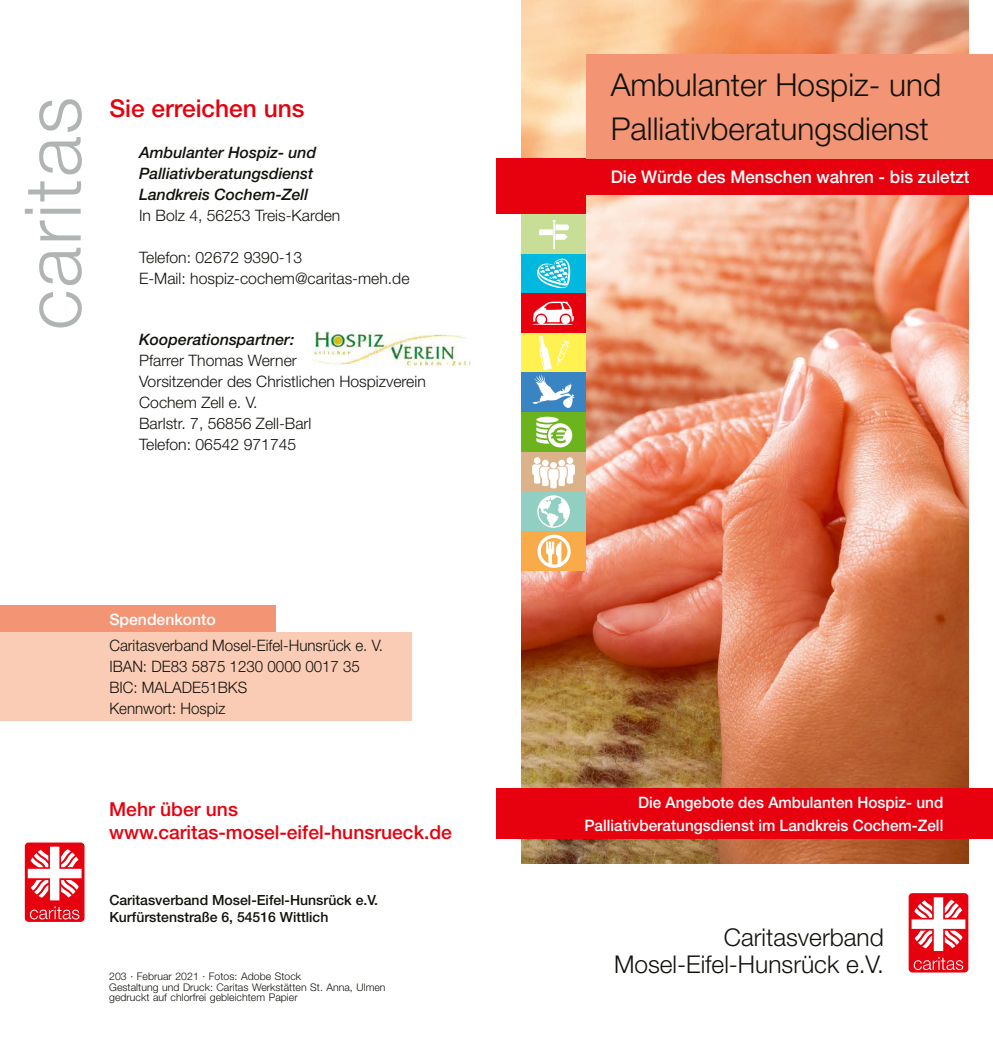
<style>
.page{position:relative;width:993px;height:1042px;background:#fff}
.page>*{position:absolute;margin:0;border:0;box-sizing:border-box;transform-origin:0 0}
.t1{font:300 31.5px/43.8px "Helvetica Neue LT Std";color:#12120d}
._008-Einrichtungsnam{font:300 24.5px/26.2px "Helvetica Neue LT Std";color:#12120d;text-align:right}
.t2{font:500 24.5px "Helvetica Neue LT Std";color:#e7000e}
.t3{font:500 19.25px "Helvetica Neue LT Std";color:#e7000e}
.t4{font:500 17.5px "Helvetica Neue LT Std";color:#fff}
.t5{font:300 15.75px "Helvetica Neue LT Std";color:#12120d}
.t6{font:300 15.75px "Helvetica Neue LT Std";color:#12120d;scale:.96 1}
.t7{font:500 15.75px "Helvetica Neue LT Std";color:#fff}
.t8{font:italic 500 15.75px/21px "Helvetica Neue LT Std";color:#12120d}
.t9{font:500 14px "Helvetica Neue LT Std";color:#12120d}
._010-Impressum-unten{font:300 10.5px/10.5px "Helvetica Neue LT Std";letter-spacing:.005em;color:#12120d}
</style>
<div class="page">
<svg style="left:39px;top:292px;width:43px;height:35px"></svg>
<svg style="left:39px;top:248px;width:43px;height:37px"></svg>
<svg style="left:39px;top:220px;width:42px;height:20px"></svg>
<div style="left:40px;top:209px;width:41px;height:5px;background:#b1b4b4"></div>
<div style="left:25px;top:209px;width:8px;height:5px;background:#b1b4b4"></div>
<svg style="left:28px;top:181px;width:53px;height:20px"></svg>
<svg style="left:39px;top:99px;width:43px;height:75px"></svg>
<div style="left:25px;top:842px;width:59px;height:80px;background:#e7000e;border-radius:4px"></div>
<svg style="left:30px;top:906px;width:49px;height:13px"></svg>
<svg style="left:28px;top:846px;width:53px;height:54px"></svg>
<img style="left:521px;top:0;width:446px;height:863px">
<div style="left:908px;top:893px;width:59px;height:79px;background:#e7000e;border-radius:4px"></div>
<svg style="left:913px;top:957px;width:49px;height:13px"></svg>
<svg style="left:911px;top:897px;width:54px;height:54px"></svg>
<div style="left:585px;top:55px;width:407px;height:104px;background:#f39575"></div>
<div style="left:496px;top:159px;width:496px;height:35px;background:#e7000e"></div>
<div style="left:496px;top:788px;width:496px;height:51px;background:#e7000e"></div>
<div style="left:496px;top:159px;width:89px;height:55px;background:#e7000e"></div>
<div style="left:521px;top:293px;width:64px;height:40px;background:#e7000e"></div>
<hr style="left:532px;top:324px;width:41px;height:1px;background:#fff;border-radius:50%">
<svg style="left:533px;top:301px;width:41px;height:23px"></svg>
<div style="left:521px;top:253px;width:64px;height:40px;background:#01b9df"></div>
<svg style="left:537px;top:259px;width:33px;height:29px"></svg>
<div style="left:521px;top:333px;width:64px;height:40px;background:#fff14f"></div>
<div style="left:521px;top:373px;width:64px;height:39px;background:#3984c3"></div>
<svg style="left:532px;top:336px;width:42px;height:72px"></svg>
<div style="left:521px;top:412px;width:64px;height:40px;background:#6cb41e"></div>
<svg style="left:536px;top:417px;width:36px;height:30px"></svg>
<div style="left:521px;top:492px;width:64px;height:39px;background:#91cfc3"></div>
<svg style="left:537px;top:495px;width:32px;height:33px"></svg>
<div style="left:521px;top:452px;width:64px;height:40px;background:#dbb289"></div>
<div style="left:566px;top:457px;width:7px;height:7px;background:#fff;border-radius:50%"></div>
<div style="left:533px;top:457px;width:7px;height:7px;background:#fff;border-radius:50%"></div>
<svg style="left:532px;top:460px;width:43px;height:28px"></svg>
<div style="left:521px;top:531px;width:64px;height:40px;background:#f8ab48"></div>
<svg style="left:537px;top:535px;width:33px;height:33px"></svg>
<div style="left:521px;top:214px;width:64px;height:39px;background:#c8de96"></div>
<svg style="left:539px;top:220px;width:29px;height:29px"></svg>
<div style="left:0;top:605px;width:276px;height:27px;background:#f39575"></div>
<div style="left:0;top:632px;width:411px;height:89px;background:#facbb5"></div>
<img style="left:313px;top:331px;width:158px;height:37px">
<p class="t2" style="left:109px;top:93px;width:197px">Sie erreichen uns</p>
<p class="t8" style="left:139px;top:141px;width:179px">Ambulanter Hospiz- und<br>Palliativberatungsdienst<br>Landkreis Cochem-Zell</p>
<p class="t5" style="left:139px;top:205px;width:203px">In Bolz 4, 56253 Treis-Karden</p>
<p class="t5" style="left:139px;top:247px;width:164px">Telefon: 02672 9390-13</p>
<p class="t5" style="left:139px;top:268px;width:272px">E-Mail: hospiz-cochem@caritas-meh.de</p>
<p class="t8" style="left:139px;top:329px;width:157px">Kooperationspartner:</p>
<p class="t5" style="left:139px;top:351px;width:159px">Pfarrer Thomas Werner</p>
<p class="t5" style="left:139px;top:372px;width:288px">Vorsitzender des Christlichen Hospizverein</p>
<p class="t5" style="left:139px;top:393px;width:120px">Cochem Zell e. V.</p>
<p class="t5" style="left:139px;top:414px;width:174px">Barlstr. 7, 56856 Zell-Barl</p>
<p class="t5" style="left:139px;top:435px;width:159px">Telefon: 06542 971745</p>
<p class="t7" style="left:109px;top:610px;width:108px">Spendenkonto</p>
<p class="t6" style="left:109px;top:636px;width:286px">Caritasverband Mosel-Eifel-Hunsrück e. V.</p>
<p class="t6" style="left:109px;top:657px;width:262px">IBAN: DE83 5875 1230 0000 0017 35</p>
<p class="t6" style="left:109px;top:678px;width:145px">BIC: MALADE51BKS</p>
<p class="t6" style="left:109px;top:699px;width:122px">Kennwort: Hospiz</p>
<p class="t3" style="left:109px;top:797px;width:130px">Mehr über uns</p>
<p class="t3" style="left:109px;top:820px;width:344px">www.caritas-mosel-eifel-hunsrueck.de</p>
<p class="t9" style="left:109px;top:892px;width:270px">Caritasverband Mosel-Eifel-Hunsrück e.V.</p>
<p class="t9" style="left:109px;top:908px;width:220px">Kurfürstenstraße 6, 54516 Wittlich</p>
<p class="_010-Impressum-unten" style="left:109px;top:971px;width:278px">203 · Februar 2021 · Fotos: Adobe Stock<br>Gestaltung und Druck: Caritas Werkstätten St. Anna, Ulmen gedruckt auf chlorfrei gebleichtem Papier</p>
<p class="t1" style="left:610px;top:62px;width:332px">Ambulanter Hospiz- und<br>Palliativberatungsdienst</p>
<p class="t4" style="left:610px;top:166px;width:360px">Die Würde des Menschen wahren - bis zuletzt</p>
<p class="t7" style="left:637px;top:793px;width:307px">Die Angebote des Ambulanten Hospiz- und</p>
<p class="t7" style="left:584px;top:816px;width:360px">Palliativberatungsdienst im Landkreis Cochem-Zell</p>
<p class="_008-Einrichtungsnam" style="left:613px;top:924px;width:271px">Caritasverband<br>Mosel-Eifel-Hunsrück e.V.</p>
</div>
